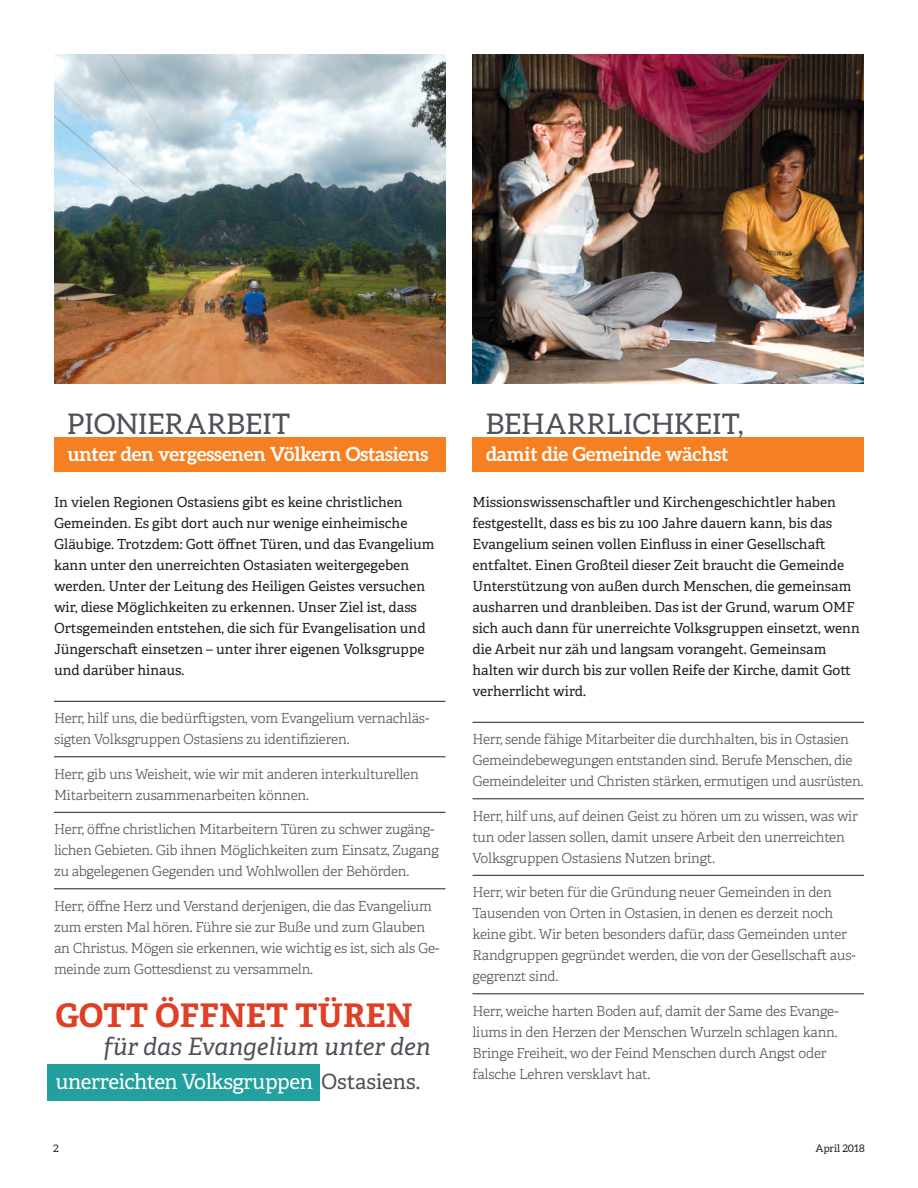
<style>
.page{position:relative;width:918px;height:1188px;background:#fff}
.page>*{position:absolute;margin:0;border:0;box-sizing:border-box;transform-origin:0 0}
.first_paragraph{font:700 32.55px "Adelle";color:#df3f25}
.t1{font:28.5px "Aleo";letter-spacing:.02em;color:#4d5056}
.first_paragraph-2{font:italic 24px "Adelle";color:#4d5056}
.first_paragraph-3{font:21px "Adelle";letter-spacing:-.02em;color:#fff}
.t2{font:700 19.5px "Aleo";letter-spacing:-.01em;color:#fff}
.line_points{font:300 13.8px/21px "Adelle";letter-spacing:-.015em;color:#57585a}
.first_paragraph-4{font:13.8px/21px "Adelle";color:#231f20}
.t3{font:10.5px "Aleo";color:#231f20}
.s1{color:#4d5056}
</style>
<div class="page">
<hr style="left:54px;top:701px;width:392px;height:1px;background:#231f20">
<hr style="left:54px;top:756px;width:392px;height:1px;background:#231f20">
<hr style="left:54px;top:812px;width:392px;height:1px;background:#231f20">
<hr style="left:54px;top:888px;width:392px;height:1px;background:#231f20">
<hr style="left:472px;top:722px;width:392px;height:1px;background:#231f20">
<hr style="left:472px;top:798px;width:392px;height:1px;background:#231f20">
<hr style="left:472px;top:875px;width:392px;height:1px;background:#231f20">
<hr style="left:472px;top:993px;width:392px;height:1px;background:#231f20">
<img style="left:54px;top:54px;width:392px;height:329px">
<img style="left:472px;top:54px;width:392px;height:329px">
<div style="left:472px;top:437px;width:392px;height:35px;background:#f57f21"></div>
<div style="left:54px;top:437px;width:392px;height:35px;background:#f57f21"></div>
<div style="left:47px;top:1064px;width:273px;height:36px;background:#21a09e"></div>
<p class="t1" style="left:68px;top:408px;width:224px">PIONIERARBEIT</p>
<p class="t2" style="left:68px;top:442px;width:362px">unter den vergessenen Völkern Ostasiens</p>
<p class="first_paragraph-4" style="left:54px;top:491px;width:382px">In vielen Regionen Ostasiens gibt es keine christlichen Gemeinden. Es gibt dort auch nur wenige einheimische Gläubige. Trotzdem: Gott öffnet Türen, und das Evangelium kann unter den unerreichten Ostasiaten weitergegeben werden. Unter der Leitung des Heiligen Geistes versuchen wir, diese Möglichkeiten zu erkennen. Unser Ziel ist, dass Ortsgemeinden entstehen, die sich für Evangelisation und Jüngerschaft einsetzen – unter ihrer eigenen Volksgruppe und darüber hinaus.</p>
<p class="line_points" style="left:54px;top:708px;width:377px">Herr, hilf uns, die bedürftigsten, vom Evangelium vernachläs&shy;sigten Volksgruppen Ostasiens zu identifizieren.</p>
<p class="line_points" style="left:54px;top:763px;width:366px">Herr, gib uns Weisheit, wie wir mit anderen interkulturellen<br>Mitarbeitern zusammenarbeiten können.</p>
<p class="line_points" style="left:54px;top:819px;width:386px">Herr, öffne christlichen Mitarbeitern Türen zu schwer zugäng&shy;lichen Gebieten. Gib ihnen Möglichkeiten zum Einsatz, Zugang zu abgelegenen Gegenden und Wohlwollen der Behörden.</p>
<p class="line_points" style="left:54px;top:895px;width:387px">Herr, öffne Herz und Verstand derjenigen, die das Evangelium zum ersten Mal hören. Führe sie zur Buße und zum Glauben an Christus. Mögen sie erkennen, wie wichtig es ist, sich als Ge&shy;meinde zum Gottesdienst zu versammeln.</p>
<p class="first_paragraph" style="left:55px;top:992px;width:359px">GOTT ÖFFNET TÜREN</p>
<p class="first_paragraph-2" style="left:103px;top:1029px;width:329px">für das Evangelium unter den</p>
<p class="first_paragraph-3" style="left:55px;top:1066px;width:366px">unerreichten Volksgruppen <span class="s1">Ostasiens.</span></p>
<p class="t1" style="left:486px;top:408px;width:259px">BEHARRLICHKEIT,</p>
<p class="t2" style="left:486px;top:442px;width:244px">damit die Gemeinde wächst</p>
<p class="first_paragraph-4" style="left:472px;top:491px;width:389px">Missionswissenschaftler und Kirchengeschichtler haben festgestellt, dass es bis zu 100 Jahre dauern kann, bis das Evangelium seinen vollen Einfluss in einer Gesellschaft entfaltet. Einen Großteil dieser Zeit braucht die Gemeinde Unterstützung von außen durch Menschen, die gemeinsam ausharren und dranbleiben. Das ist der Grund, warum OMF sich auch dann für unerreichte Volksgruppen einsetzt, wenn die Arbeit nur zäh und langsam vorangeht. Gemeinsam halten wir durch bis zur vollen Reife der Kirche, damit Gott verherrlicht wird.</p>
<p class="line_points" style="left:472px;top:729px;width:392px">Herr, sende fähige Mitarbeiter die durchhalten, bis in Ostasien<br>Gemeindebewegungen entstanden sind. Berufe Menschen, die<br>Gemeindeleiter und Christen stärken, ermutigen und ausrüsten.</p>
<p class="line_points" style="left:472px;top:805px;width:387px">Herr, hilf uns, auf deinen Geist zu hören um zu wissen, was wir tun oder lassen sollen, damit unsere Arbeit den unerreichten<br>Volksgruppen Ostasiens Nutzen bringt.</p>
<p class="line_points" style="left:472px;top:882px;width:385px">Herr, wir beten für die Gründung neuer Gemeinden in den Tausenden von Orten in Ostasien, in denen es derzeit noch keine gibt. Wir beten besonders dafür, dass Gemeinden unter Randgruppen gegründet werden, die von der Gesellschaft aus&shy;gegrenzt sind.</p>
<p class="line_points" style="left:472px;top:1000px;width:368px">Herr, weiche harten Boden auf, damit der Same des Evange&shy;liums in den Herzen der Menschen Wurzeln schlagen kann.<br>Bringe Freiheit, wo der Feind Menschen durch Angst oder falsche Lehren versklavt hat.</p>
<p class="t3" style="left:53px;top:1143px;width:7px">2</p>
<p class="t3" style="left:816px;top:1143px;width:51px">April 2018</p>
</div>
